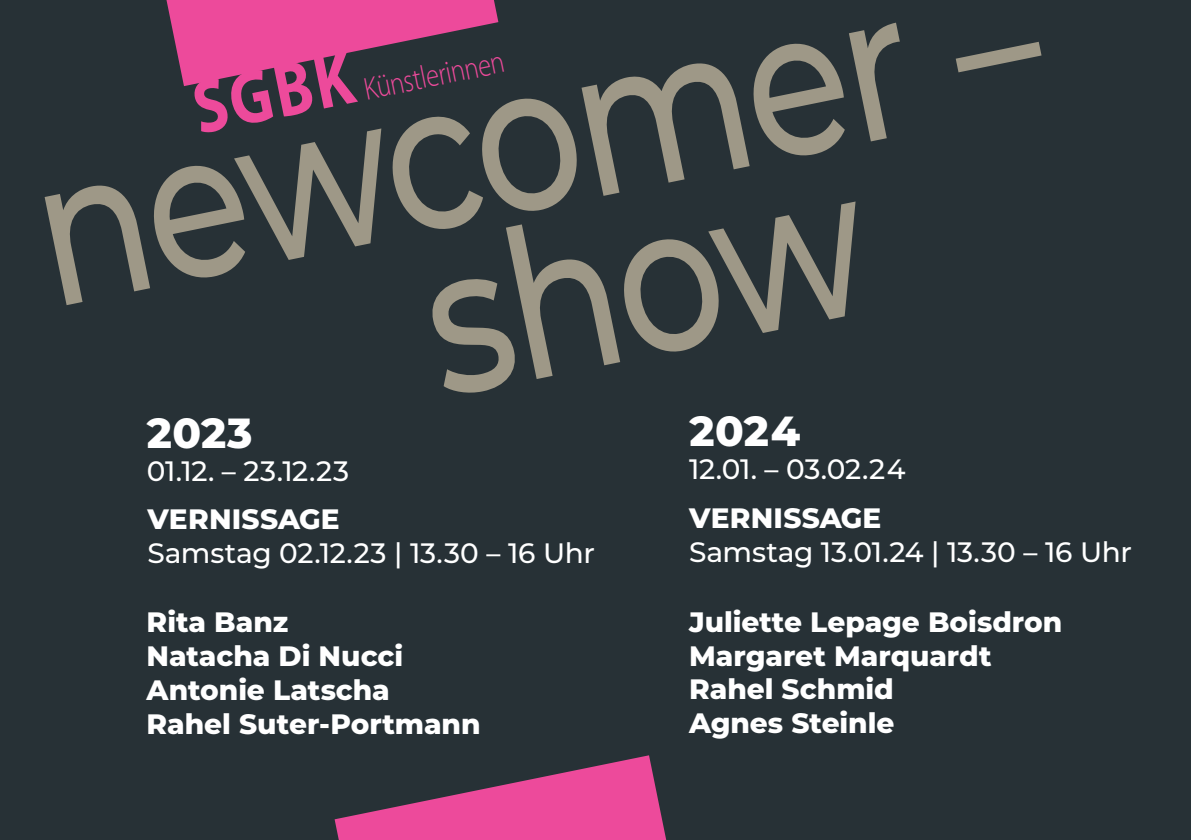
<style>
.page{position:relative;width:1191px;height:840px;background:#fff}
.page>*{position:absolute;margin:0;border:0;box-sizing:border-box;transform-origin:0 0}
.t1{font:500 208px/165.6px "Montserrat";color:#9e9887;scale:.81 1}
.t2{font:700 76px "Myriad Pro";color:#ed4a9b;scale:.83 1}
.t3{font:800 42px "Montserrat";letter-spacing:.01em;color:#fff}
.t4{font:300 32px "Myriad Pro";color:#ed4a9b;scale:.83 1}
.t5{font:800 28px/33.6px "Montserrat";color:#fff}
.t6{font:500 28px "Montserrat";letter-spacing:-.01em;color:#fff}
</style>
<div class="page">
<div style="left:0;top:0;width:1191px;height:839px;background:#273136"></div>
<svg style="left:166px;top:0;width:332px;height:86px"></svg>
<svg style="left:334px;top:755px;width:332px;height:84px"></svg>
<h1 class="t1" style="left:379px;top:72px;width:809px;text-indent:-366px;rotate:-11deg">newcomer – show</h1>
<h3 class="t3" style="left:147px;top:402px;width:107px">2023</h3>
<h3 class="t3" style="left:689px;top:399px;width:112px">2024</h3>
<p class="t6" style="left:147px;top:451px;width:204px">01.12. – 23.12.23</p>
<p class="t6" style="left:689px;top:449px;width:218px">12.01. – 03.02.24</p>
<h2 class="t2" style="left:184px;top:61px;width:197px;rotate:-12deg">SGBK</h2>
<p class="t4" style="left:360px;top:70px;width:173px;rotate:-11deg">Künstlerinnen</p>
<p class="t5" style="left:147px;top:500px;width:194px">VERNISSAGE</p>
<p class="t6" style="left:147px;top:532px;width:449px">Samstag 02.12.23 | 13.30 – 16 Uhr</p>
<p class="t5" style="left:146px;top:603px;width:335px">Rita Banz<br>Natacha Di Nucci<br>Antonie Latscha<br>Rahel Suter-Portmann</p>
<p class="t5" style="left:689px;top:500px;width:194px">VERNISSAGE</p>
<p class="t6" style="left:689px;top:532px;width:444px">Samstag 13.01.24 | 13.30 – 16 Uhr</p>
<p class="t5" style="left:689px;top:603px;width:375px">Juliette Lepage Boisdron<br>Margaret Marquardt<br>Rahel Schmid<br>Agnes Steinle</p>
</div>
